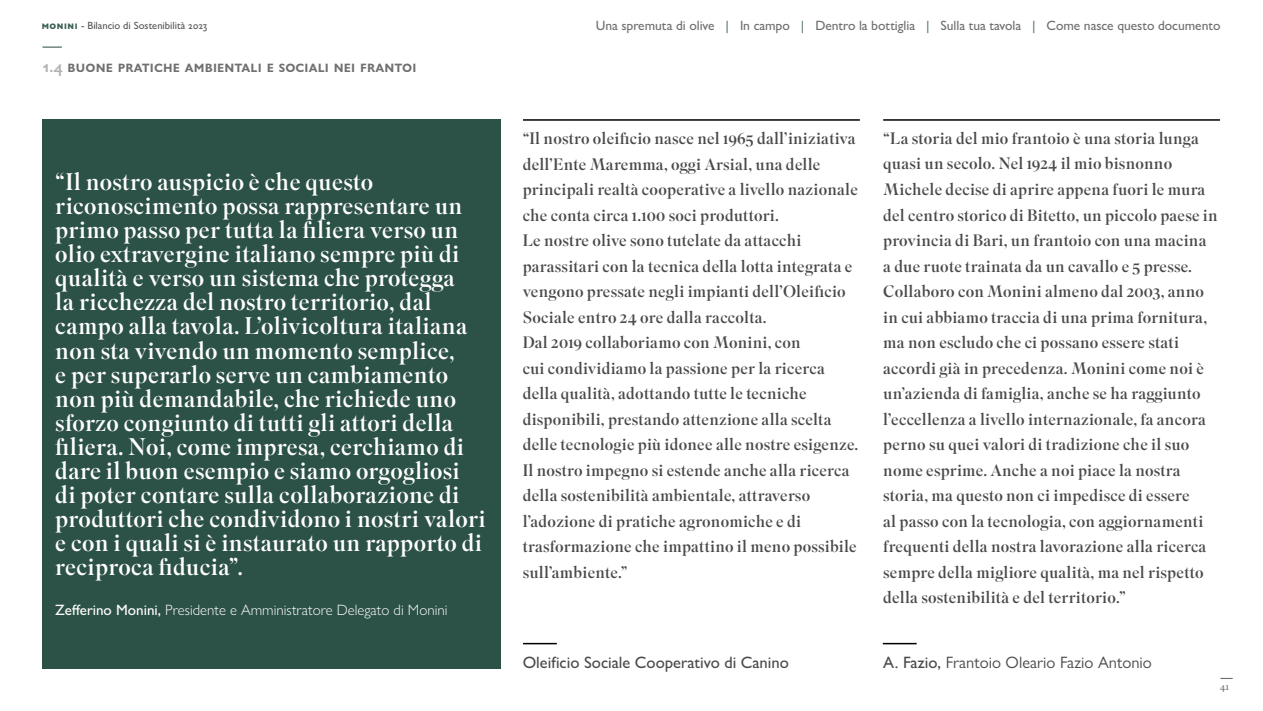
<style>
.page{position:relative;width:1263px;height:711px;background:#fff}
.page>*{position:absolute;margin:0;border:0;box-sizing:border-box;transform-origin:0 0}
.t1{font:24px/24px "Superior Title";letter-spacing:.01em;color:#fff}
.t2{font:16.5px/25.5px "Superior Title";letter-spacing:.01em;color:#4a4a49}
.t3{font:600 16.5px "Gill Sans Nova";letter-spacing:.01em;color:#706f6f}
.t4{font:500 16.5px "Gill Sans Nova";color:#4a4a49}
.t5{font:16.5px "Gill Sans Nova";color:#4a4a49}
.t6{font:300 15px "Gill Sans Nova";color:#fff}
.t7{font:500 13.5px "Gill Sans Nova";letter-spacing:-.005em;color:#706f6f}
.t8{font:12px "Arno Pro";color:#706f6f}
.t9{font:500 10.5px "Gill Sans Nova";color:#575756}
.s1{font-weight:700;color:#3c5f54}
.s2{color:#b3b2b2}
.s3{font-weight:500}
.s4{color:#547369}
</style>
<div class="page">
<svg style="left:1221px;top:677px;width:12px;height:1px"></svg>
<svg style="left:43px;top:46px;width:19px;height:2px"></svg>
<hr style="left:883px;top:642px;width:34px;height:2px;background:#000">
<hr style="left:523px;top:642px;width:34px;height:2px;background:#000">
<hr style="left:523px;top:119px;width:337px;height:2px;background:#000">
<hr style="left:883px;top:119px;width:337px;height:2px;background:#000">
<div style="left:43px;top:119px;width:458px;height:549px;background:#2c5146"></div>
<p class="t9" style="left:42px;top:19px;width:167px"><span class="s1">monini</span> - Bilancio di Sostenibilità 2023</p>
<p class="t3" style="left:43px;top:56px;width:375px"><span class="s2">1.4</span> buone pratiche ambientali e sociali nei frantoi</p>
<p class="t1" style="left:55px;top:171px;width:432px">“Il nostro auspicio è che questo riconoscimento possa rappresentare un primo passo per tutta la filiera verso un olio extravergine italiano sempre più di qualità e verso un sistema che protegga<br>la ricchezza del nostro territorio, dal campo alla tavola. L’olivicoltura italiana non sta vivendo un momento semplice,<br>e per superarlo serve un cambiamento non più demandabile, che richiede uno sforzo congiunto di tutti gli attori della filiera. Noi, come impresa, cerchiamo di dare il buon esempio e siamo orgogliosi di poter contare sulla collaborazione di produttori che condividono i nostri valori e con i quali si è instaurato un rapporto di reciproca fiducia”.</p>
<p class="t6" style="left:55px;top:600px;width:394px"><span class="s3">Zefferino Monini,</span> Presidente e Amministratore Delegato di Monini</p>
<p class="t7" style="left:596px;top:17px;width:626px">Una spremuta di olive <span class="s4">|</span> In campo <span class="s4">|</span> Dentro la bottiglia <span class="s4">|</span> Sulla tua tavola <span class="s4">|</span> Come nasce questo documento</p>
<p class="t2" style="left:523px;top:126px;width:337px">“Il nostro oleificio nasce nel 1965 dall’iniziativa dell’Ente Maremma, oggi Arsial, una delle principali realtà cooperative a livello nazionale che conta circa 1.100 soci produttori.<br>Le nostre olive sono tutelate da attacchi parassitari con la tecnica della lotta integrata e vengono pressate negli impianti dell’Oleificio Sociale entro 24 ore dalla raccolta.<br>Dal 2019 collaboriamo con Monini, con<br>cui condividiamo la passione per la ricerca della qualità, adottando tutte le tecniche disponibili, prestando attenzione alla scelta delle tecnologie più idonee alle nostre esigenze.<br>Il nostro impegno si estende anche alla ricerca della sostenibilità ambientale, attraverso l’adozione di pratiche agronomiche e di trasformazione che impattino il meno possibile sull’ambiente.”</p>
<p class="t4" style="left:523px;top:652px;width:268px">Oleificio Sociale Cooperativo di Canino</p>
<p class="t2" style="left:883px;top:126px;width:336px">“La storia del mio frantoio è una storia lunga quasi un secolo. Nel 1924 il mio bisnonno Michele decise di aprire appena fuori le mura del centro storico di Bitetto, un piccolo paese in provincia di Bari, un frantoio con una macina a due ruote trainata da un cavallo e 5 presse.<br>Collaboro con Monini almeno dal 2003, anno in cui abbiamo traccia di una prima fornitura, ma non escludo che ci possano essere stati accordi già in precedenza. Monini come noi è un’azienda di famiglia, anche se ha raggiunto l’eccellenza a livello internazionale, fa ancora perno su quei valori di tradizione che il suo nome esprime. Anche a noi piace la nostra storia, ma questo non ci impedisce di essere<br>al passo con la tecnologia, con aggiornamenti frequenti della nostra lavorazione alla ricerca sempre della migliore qualità, ma nel rispetto della sostenibilità e del territorio.”</p>
<p class="t5" style="left:883px;top:651px;width:270px"><span class="s3">A. Fazio,</span> Frantoio Oleario Fazio Antonio</p>
<p class="t8" style="left:1220px;top:678px;width:11px">41</p>
</div>
